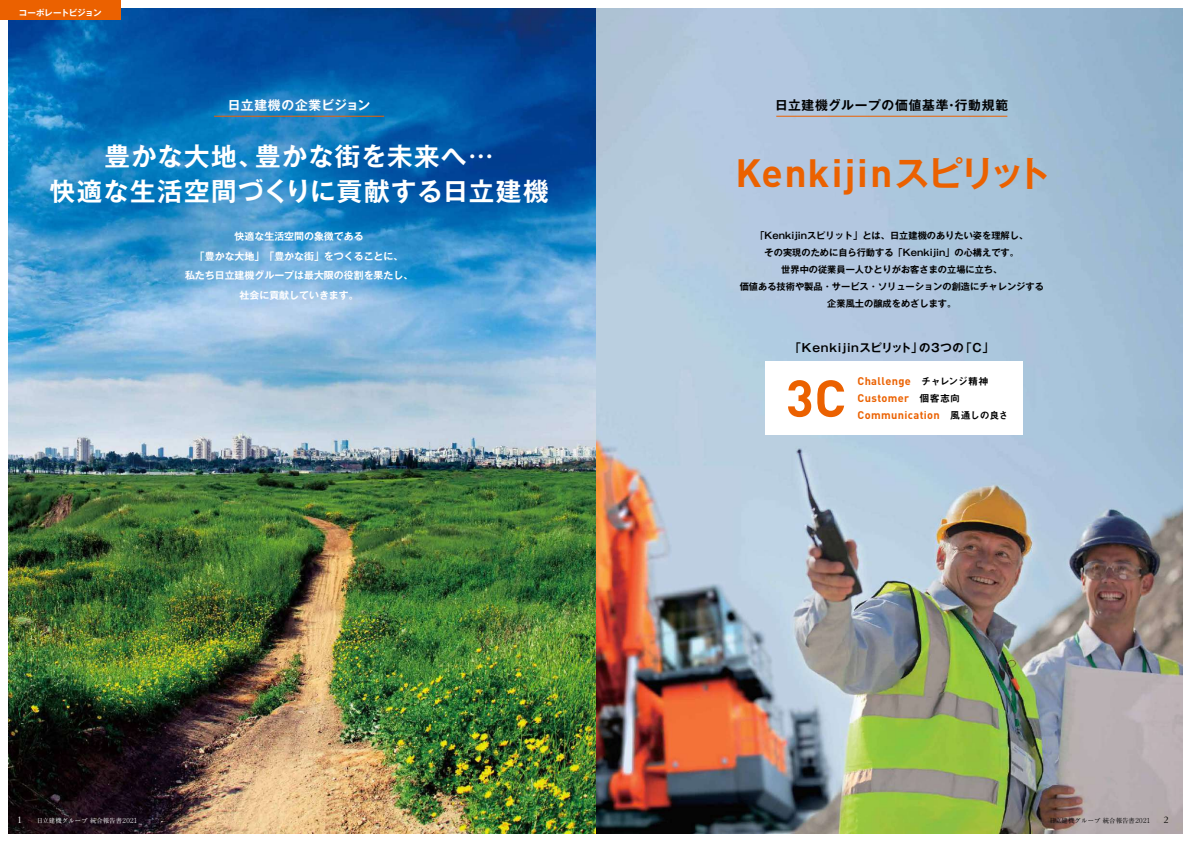
<style>
.page{position:relative;width:1191px;height:842px;background:#fff}
.page>*{position:absolute;margin:0;border:0;box-sizing:border-box;transform-origin:0 0}
.t1{font:700 51.1px "DIN";color:#eb6100}
.t2{font:700 39px "DIN";letter-spacing:.04em;color:#eb6100}
.t3{font:700 25.5px/34.7px "Gothic MB101 Pro De";letter-spacing:.045em;color:#fff;text-align:center}
.t4{font:700 12.8px "Gothic MB101 Pro De";letter-spacing:.06em;color:#000}
.t5{font:700 12.8px "Gothic MB101 Pro De";letter-spacing:.04em;color:#fff}
.t6{font:700 11.3px "Gothic MB101 Pro De";letter-spacing:.06em;color:#000}
.t7{font:700 11px/17px "DIN";letter-spacing:.03em;color:#eb6100}
.t8{font:10.6px "Garamond Three";color:#fff}
.t9{font:700 9.9px/19.8px "Gothic MB101 Pro De";color:#fff;text-align:center}
.t10{font:700 9.2px/17px "Gothic MB101 Pro De";color:#000;text-align:center}
.t11{font:700 8.5px "Gothic MB101 Pro De";letter-spacing:-.035em;color:#fff}
.t12{font:6.4px "Ryumin Pro";letter-spacing:.02em;color:#000}
.t13{font:6.4px "Ryumin Pro";letter-spacing:.02em;color:#fff}
.s1{font-family:"Gothic MB101 Pro De";font-size:35.4px}
.s2{font-weight:300;font-size:6.8px}
.s3{font-family:"Midashi Go Pro MB31";font-weight:400;font-size:9.9px;color:#000}
.s4{font-family:"Garamond Three";font-size:10.6px}
</style>
<div class="page">
<img style="left:9px;top:9px;width:1173px;height:824px">
<div style="left:0;top:0;width:121px;height:20px;background:#eb6100"></div>
<div style="left:765px;top:361px;width:258px;height:73px;background:#fff"></div>
<hr style="left:214px;top:116px;width:170px;height:1px;background:#eb6100">
<hr style="left:776px;top:116px;width:231px;height:1px;background:#eb6100">
<p class="t11" style="left:19px;top:6px;width:84px">コーポレートビジョン</p>
<h3 class="t5" style="left:228px;top:95px;width:144px">日立建機の企業ビジョン</h3>
<h3 class="t4" style="left:775px;top:95px;width:234px">日立建機グループの価値基準・行動規範</h3>
<h3 class="t3" style="left:50px;top:136px;width:500px">豊かな大地、豊かな街を未来へ…<br>快適な生活空間づくりに貢献する日立建機</h3>
<h2 class="t2" style="left:735px;top:148px;width:317px">Kenkijin<span class="s1">スピリット</span></h2>
<p class="t9" style="left:185px;top:225px;width:230px">快適な生活空間の象徴である<br>「豊かな大地」「豊かな街」をつくることに、<br>私たち日立建機グループは最大限の役割を果たし、社会に貢献していきます。</p>
<p class="t10" style="left:739px;top:226px;width:306px">「Kenkijinスピリット」とは、日立建機のありたい姿を理解し、<br>その実現のために自ら行動する「Kenkijin」の心構えです。<br>世界中の従業員一人ひとりがお客さまの立場に立ち、<br>価値ある技術や製品・サービス・ソリューションの創造にチャレンジする企業風土の醸成をめざします。</p>
<p class="t8" style="left:17px;top:814px;width:7px">1</p>
<p class="t13" style="left:37px;top:815px;width:102px">日立建機グループ 統合報告書<span class="s2">2021</span></p>
<p class="t6" style="left:790px;top:339px;width:205px">「Kenkijinスピリット」の3つの「C」</p>
<p class="t7" style="left:857px;top:372px;width:132px">Challenge<span class="s3">　チャレンジ精神<br></span>Customer<span class="s3">　個客志向</span></p>
<h1 class="t1" style="left:786px;top:365px;width:62px">3C</h1>
<p class="t7" style="left:857px;top:406px;width:153px">Communication<span class="s3">　風通しの良さ</span></p>
<p class="t12" style="left:1049px;top:815px;width:120px">日立建機グループ 統合報告書<span class="s2">2021</span> <span class="s4">2</span></p>
</div>
